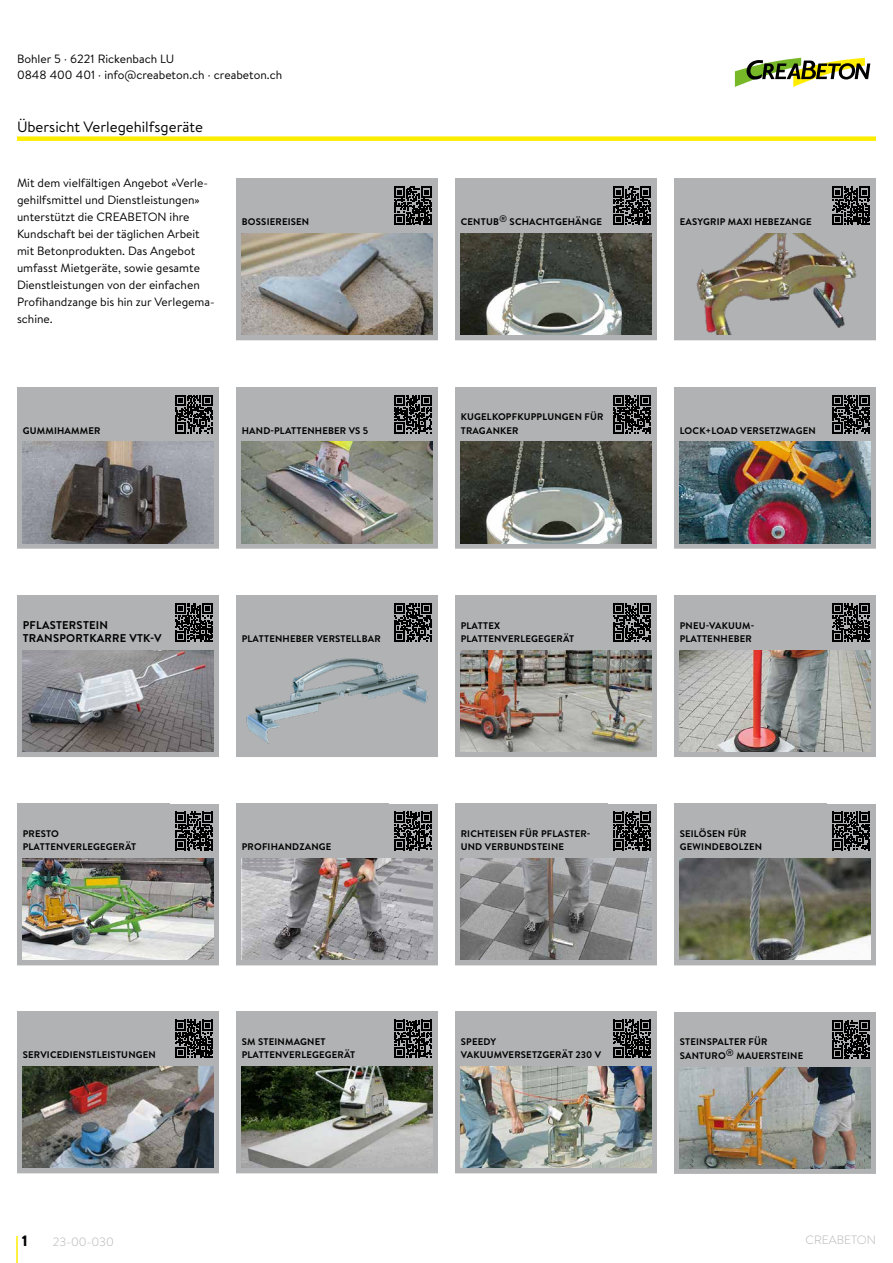
<style>
.page{position:relative;width:893px;height:1263px;background:#fff}
.page>*{position:absolute;margin:0;border:0;box-sizing:border-box;transform-origin:0 0}
.t1{font:15px "Brandon Text";color:#000}
.t2{font:900 15px "Brandon Text";color:#000}
.t3{font:12px/17px "Brandon Text";color:#000}
.t4{font:300 12px "Brandon Text";color:#b1b2b3}
.t5{font:700 11.25px/13.5px "Brandon Text";letter-spacing:.02em;color:#000}
.t6{font:700 9.6px/13.5px "Brandon Text";letter-spacing:.02em;color:#000}
</style>
<div class="page">
<svg style="left:735px;top:58px;width:135px;height:29px"></svg>
<div style="left:17px;top:136px;width:859px;height:5px;background:#ffed00"></div>
<hr style="left:16px;top:1236px;width:2px;height:27px;background:#ffed00">
<div style="left:236px;top:179px;width:153px;height:52px;background:#b1b2b3"></div>
<div style="left:236px;top:229px;width:202px;height:111px;border:6px solid #b1b2b3"></div>
<img style="left:242px;top:233px;width:191px;height:102px">
<div style="left:388px;top:179px;width:50px;height:52px;background:#b1b2b3"></div>
<svg style="left:394px;top:187px;width:38px;height:38px"></svg>
<div style="left:455px;top:179px;width:153px;height:52px;background:#b1b2b3"></div>
<div style="left:455px;top:229px;width:202px;height:111px;border:6px solid #b1b2b3"></div>
<img style="left:461px;top:233px;width:191px;height:102px">
<div style="left:607px;top:179px;width:50px;height:52px;background:#b1b2b3"></div>
<svg style="left:613px;top:187px;width:38px;height:38px"></svg>
<div style="left:674px;top:179px;width:153px;height:52px;background:#b1b2b3"></div>
<div style="left:674px;top:229px;width:202px;height:111px;border:6px solid #b1b2b3"></div>
<div style="left:680px;top:233px;width:191px;height:102px;background:#b1b2b3"></div>
<img style="left:696px;top:233px;width:161px;height:102px">
<div style="left:826px;top:179px;width:50px;height:52px;background:#b1b2b3"></div>
<svg style="left:832px;top:187px;width:38px;height:38px"></svg>
<div style="left:17px;top:387px;width:153px;height:52px;background:#b1b2b3"></div>
<div style="left:17px;top:437px;width:202px;height:112px;border:6px solid #b1b2b3"></div>
<img style="left:23px;top:442px;width:191px;height:101px">
<div style="left:169px;top:387px;width:50px;height:53px;background:#b1b2b3"></div>
<svg style="left:175px;top:395px;width:38px;height:38px"></svg>
<div style="left:455px;top:387px;width:153px;height:52px;background:#b1b2b3"></div>
<div style="left:455px;top:437px;width:202px;height:112px;border:6px solid #b1b2b3"></div>
<img style="left:461px;top:442px;width:191px;height:101px">
<div style="left:607px;top:387px;width:50px;height:53px;background:#b1b2b3"></div>
<svg style="left:613px;top:395px;width:38px;height:38px"></svg>
<div style="left:236px;top:387px;width:153px;height:52px;background:#b1b2b3"></div>
<div style="left:236px;top:437px;width:202px;height:112px;border:6px solid #b1b2b3"></div>
<img style="left:242px;top:442px;width:191px;height:101px">
<div style="left:388px;top:387px;width:50px;height:53px;background:#b1b2b3"></div>
<svg style="left:394px;top:395px;width:38px;height:38px"></svg>
<div style="left:674px;top:387px;width:153px;height:52px;background:#b1b2b3"></div>
<div style="left:674px;top:437px;width:202px;height:112px;border:6px solid #b1b2b3"></div>
<img style="left:680px;top:442px;width:191px;height:101px">
<div style="left:826px;top:387px;width:50px;height:53px;background:#b1b2b3"></div>
<svg style="left:832px;top:395px;width:38px;height:38px"></svg>
<div style="left:17px;top:595px;width:153px;height:53px;background:#b1b2b3"></div>
<div style="left:17px;top:646px;width:202px;height:111px;border:6px solid #b1b2b3"></div>
<img style="left:23px;top:650px;width:191px;height:101px">
<div style="left:169px;top:595px;width:50px;height:53px;background:#b1b2b3"></div>
<svg style="left:175px;top:603px;width:38px;height:39px"></svg>
<div style="left:236px;top:595px;width:153px;height:53px;background:#b1b2b3"></div>
<div style="left:236px;top:646px;width:202px;height:111px;border:6px solid #b1b2b3"></div>
<img style="left:242px;top:650px;width:191px;height:101px">
<div style="left:388px;top:595px;width:50px;height:53px;background:#b1b2b3"></div>
<svg style="left:394px;top:603px;width:38px;height:39px"></svg>
<div style="left:674px;top:595px;width:153px;height:53px;background:#b1b2b3"></div>
<div style="left:674px;top:646px;width:202px;height:111px;border:6px solid #b1b2b3"></div>
<img style="left:680px;top:650px;width:191px;height:101px">
<div style="left:826px;top:595px;width:50px;height:53px;background:#b1b2b3"></div>
<svg style="left:832px;top:603px;width:38px;height:39px"></svg>
<div style="left:236px;top:804px;width:153px;height:52px;background:#b1b2b3"></div>
<div style="left:236px;top:854px;width:202px;height:111px;border:6px solid #b1b2b3"></div>
<img style="left:242px;top:858px;width:191px;height:102px">
<div style="left:388px;top:804px;width:50px;height:52px;background:#b1b2b3"></div>
<svg style="left:394px;top:812px;width:38px;height:38px"></svg>
<div style="left:455px;top:595px;width:153px;height:53px;background:#b1b2b3"></div>
<div style="left:455px;top:646px;width:202px;height:111px;border:6px solid #b1b2b3"></div>
<img style="left:461px;top:650px;width:191px;height:101px">
<div style="left:607px;top:595px;width:50px;height:53px;background:#b1b2b3"></div>
<svg style="left:613px;top:603px;width:38px;height:39px"></svg>
<div style="left:17px;top:804px;width:153px;height:52px;background:#b1b2b3"></div>
<div style="left:17px;top:854px;width:202px;height:111px;border:6px solid #b1b2b3"></div>
<img style="left:23px;top:858px;width:191px;height:102px">
<div style="left:169px;top:804px;width:50px;height:52px;background:#b1b2b3"></div>
<svg style="left:175px;top:812px;width:38px;height:38px"></svg>
<div style="left:455px;top:804px;width:153px;height:52px;background:#b1b2b3"></div>
<div style="left:455px;top:854px;width:202px;height:111px;border:6px solid #b1b2b3"></div>
<img style="left:461px;top:858px;width:191px;height:102px">
<div style="left:607px;top:804px;width:50px;height:52px;background:#b1b2b3"></div>
<svg style="left:613px;top:812px;width:38px;height:38px"></svg>
<div style="left:674px;top:804px;width:153px;height:52px;background:#b1b2b3"></div>
<div style="left:674px;top:854px;width:202px;height:111px;border:6px solid #b1b2b3"></div>
<img style="left:680px;top:858px;width:191px;height:102px">
<div style="left:826px;top:804px;width:50px;height:52px;background:#b1b2b3"></div>
<svg style="left:832px;top:812px;width:38px;height:38px"></svg>
<div style="left:17px;top:1012px;width:153px;height:52px;background:#b1b2b3"></div>
<div style="left:17px;top:1062px;width:202px;height:111px;border:6px solid #b1b2b3"></div>
<img style="left:23px;top:1066px;width:191px;height:102px">
<div style="left:169px;top:1012px;width:50px;height:52px;background:#b1b2b3"></div>
<svg style="left:175px;top:1020px;width:38px;height:38px"></svg>
<div style="left:455px;top:1012px;width:153px;height:52px;background:#b1b2b3"></div>
<div style="left:455px;top:1062px;width:202px;height:111px;border:6px solid #b1b2b3"></div>
<img style="left:461px;top:1066px;width:191px;height:102px">
<div style="left:607px;top:1012px;width:50px;height:52px;background:#b1b2b3"></div>
<svg style="left:613px;top:1020px;width:38px;height:38px"></svg>
<div style="left:236px;top:1012px;width:153px;height:52px;background:#b1b2b3"></div>
<div style="left:236px;top:1062px;width:202px;height:111px;border:6px solid #b1b2b3"></div>
<img style="left:242px;top:1066px;width:191px;height:102px">
<div style="left:388px;top:1012px;width:50px;height:52px;background:#b1b2b3"></div>
<svg style="left:394px;top:1020px;width:38px;height:38px"></svg>
<div style="left:674px;top:1012px;width:153px;height:52px;background:#b1b2b3"></div>
<div style="left:674px;top:1062px;width:202px;height:112px;border:6px solid #b1b2b3"></div>
<img style="left:680px;top:1067px;width:191px;height:101px">
<div style="left:826px;top:1012px;width:50px;height:53px;background:#b1b2b3"></div>
<svg style="left:832px;top:1020px;width:38px;height:38px"></svg>
<p class="t3" style="left:17px;top:51px;width:267px;line-height:15.8px">Bohler 5 · 6221 Rickenbach LU<br>0848 400 401 · info@creabeton.ch · creabeton.ch</p>
<h1 class="t1" style="left:17px;top:116px;width:188px">Übersicht Verlegehilfsgeräte</h1>
<p class="t3" style="left:17px;top:174px;width:199px">Mit dem vielfältigen Angebot «Verle&shy;gehilfsmittel und Dienstleistungen» unterstützt die CREABETON ihre Kundschaft bei der täglichen Arbeit mit Betonprodukten. Das Angebot umfasst Mietgeräte, sowie gesamte Dienstleistungen von der einfachen Profihandzange bis hin zur Verlegema&shy;schine.</p>
<p class="t6" style="left:242px;top:215px;width:69px">BOSSIEREISEN</p>
<p class="t6" style="left:461px;top:215px;width:143px">CENTUB<sup>®</sup> SCHACHTGEHÄNGE</p>
<p class="t6" style="left:461px;top:410px;width:144px">KUGELKOPFKUPPLUNGEN FÜR</p>
<p class="t6" style="left:680px;top:215px;width:133px">EASYGRIP MAXI HEBEZANGE</p>
<p class="t6" style="left:23px;top:423px;width:79px">GUMMIHAMMER</p>
<p class="t5" style="left:23px;top:618px;width:140px">PFLASTERSTEIN<br>TRANSPORTKARRE VTK-V</p>
<p class="t6" style="left:242px;top:423px;width:128px">HAND-PLATTENHEBER VS 5</p>
<p class="t6" style="left:461px;top:423px;width:59px">TRAGANKER</p>
<p class="t6" style="left:680px;top:423px;width:138px">LOCK+LOAD VERSETZWAGEN</p>
<p class="t6" style="left:242px;top:632px;width:140px">PLATTENHEBER VERSTELLBAR</p>
<p class="t6" style="left:461px;top:618px;width:115px">PLATTEX<br>PLATTENVERLEGEGERÄT</p>
<p class="t6" style="left:680px;top:618px;width:76px">PNEU-VAKUUM-<br>PLATTENHEBER</p>
<p class="t6" style="left:23px;top:827px;width:115px">PRESTO<br>PLATTENVERLEGEGERÄT</p>
<p class="t6" style="left:461px;top:827px;width:131px">RICHTEISEN FÜR PFLASTER-<br>UND VERBUNDSTEINE</p>
<p class="t6" style="left:680px;top:827px;width:84px">SEILÖSEN FÜR<br>GEWINDEBOLZEN</p>
<p class="t6" style="left:242px;top:840px;width:91px">PROFIHANDZANGE</p>
<p class="t6" style="left:23px;top:1048px;width:135px">SERVICEDIENSTLEISTUNGEN</p>
<p class="t6" style="left:242px;top:1034px;width:115px">SM STEINMAGNET<br>PLATTENVERLEGEGERÄT</p>
<p class="t6" style="left:680px;top:1035px;width:125px">STEINSPALTER FÜR<br>SANTURO<sup>®</sup> MAUERSTEINE</p>
<p class="t6" style="left:461px;top:1034px;width:142px">SPEEDY<br>VAKUUMVERSETZGERÄT 230 V</p>
<h1 class="t2" style="left:22px;top:1230px;width:7px">1</h1>
<p class="t4" style="left:53px;top:1234px;width:62px">23-00-030</p>
<p class="t4" style="left:806px;top:1231px;width:72px">CREABETON</p>
</div>
